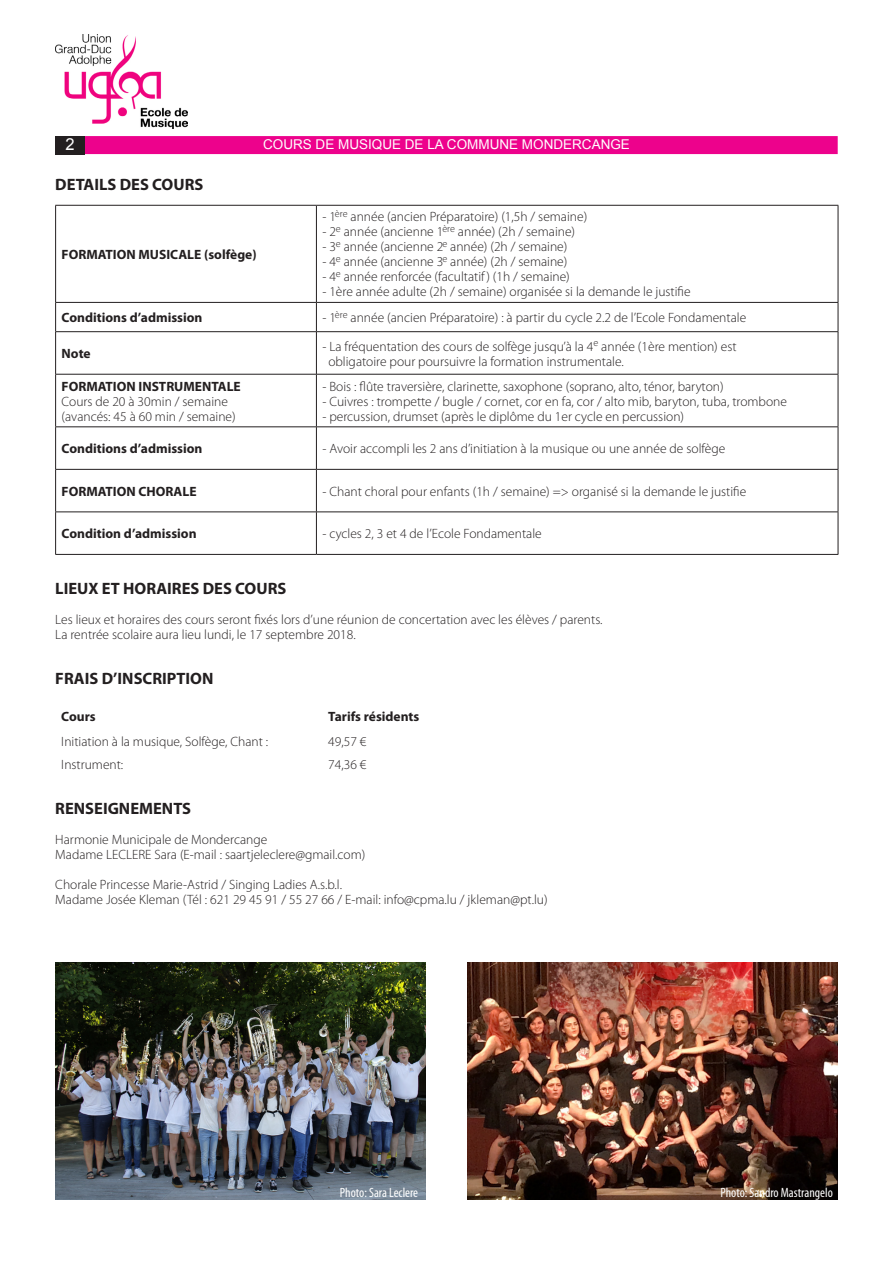
<style>
.page{position:relative;width:893px;height:1263px;background:#fff}
.page>*{position:absolute;margin:0;border:0;box-sizing:border-box;transform-origin:0 0}
.t1{font:700 16.5px "Myriad Pro";color:#231f20}
.t2{font:16.5px "Arial";color:#fff}
.t3{font:300 13.5px/15px "Myriad Pro";color:#231f20}
.t4{font:700 13.5px "Myriad Pro";color:#231f20}
.t5{font:condensed 13.5px "Myriad Pro";color:#fff}
.t6{font:13.5px "Arial";color:#fff}
</style>
<div class="page">
<div style="left:84px;top:136px;width:754px;height:18px;background:#ed028c"></div>
<div style="left:55px;top:136px;width:30px;height:18px;background:#231f20"></div>
<img style="left:55px;top:34px;width:133px;height:95px">
<hr style="left:55px;top:205px;width:261px;height:1px;background:#231f20">
<hr style="left:55px;top:206px;width:1px;height:96px;background:#231f20">
<hr style="left:316px;top:205px;width:522px;height:1px;background:#231f20">
<hr style="left:316px;top:206px;width:1px;height:96px;background:#231f20">
<hr style="left:838px;top:206px;width:1px;height:96px;background:#231f20">
<hr style="left:55px;top:302px;width:261px;height:1px;background:#231f20">
<svg style="left:55px;top:303px;width:1px;height:28px"></svg>
<hr style="left:316px;top:302px;width:522px;height:1px;background:#231f20">
<svg style="left:316px;top:303px;width:1px;height:28px"></svg>
<svg style="left:838px;top:303px;width:1px;height:28px"></svg>
<hr style="left:55px;top:331px;width:261px;height:1px;background:#231f20">
<hr style="left:55px;top:332px;width:1px;height:42px;background:#231f20">
<hr style="left:316px;top:331px;width:522px;height:1px;background:#231f20">
<hr style="left:316px;top:332px;width:1px;height:42px;background:#231f20">
<hr style="left:838px;top:332px;width:1px;height:42px;background:#231f20">
<hr style="left:55px;top:374px;width:261px;height:1px;background:#231f20">
<hr style="left:55px;top:374px;width:1px;height:52px;background:#231f20">
<hr style="left:316px;top:374px;width:522px;height:1px;background:#231f20">
<hr style="left:316px;top:374px;width:1px;height:52px;background:#231f20">
<hr style="left:838px;top:374px;width:1px;height:52px;background:#231f20">
<hr style="left:55px;top:426px;width:261px;height:1px;background:#231f20">
<hr style="left:55px;top:427px;width:1px;height:42px;background:#231f20">
<hr style="left:316px;top:426px;width:522px;height:1px;background:#231f20">
<hr style="left:316px;top:427px;width:1px;height:42px;background:#231f20">
<hr style="left:838px;top:427px;width:1px;height:42px;background:#231f20">
<hr style="left:55px;top:469px;width:261px;height:1px;background:#231f20">
<hr style="left:55px;top:470px;width:1px;height:42px;background:#231f20">
<hr style="left:316px;top:469px;width:522px;height:1px;background:#231f20">
<hr style="left:316px;top:470px;width:1px;height:42px;background:#231f20">
<hr style="left:838px;top:470px;width:1px;height:42px;background:#231f20">
<hr style="left:55px;top:512px;width:261px;height:1px;background:#231f20">
<hr style="left:55px;top:512px;width:1px;height:42px;background:#231f20">
<hr style="left:316px;top:512px;width:522px;height:1px;background:#231f20">
<hr style="left:316px;top:512px;width:1px;height:42px;background:#231f20">
<hr style="left:838px;top:512px;width:1px;height:42px;background:#231f20">
<hr style="left:55px;top:554px;width:261px;height:1px;background:#231f20">
<hr style="left:316px;top:554px;width:522px;height:1px;background:#231f20">
<img style="left:55px;top:963px;width:371px;height:236px">
<img style="left:467px;top:963px;width:371px;height:236px">
<p class="t2" style="left:66px;top:134px;width:11px">2</p>
<p class="t6" style="left:263px;top:135px;width:368px">COURS DE MUSIQUE DE LA COMMUNE MONDERCANGE</p>
<p class="t1" style="left:55px;top:174px;width:150px">DETAILS DES COURS</p>
<p class="t4" style="left:62px;top:246px;width:196px">FORMATION MUSICALE (solfège)</p>
<p class="t3" style="left:322px;top:210px;width:266px">- 1<sup>ère</sup> année (ancien Préparatoire) (1,5h / semaine)</p>
<p class="t3" style="left:322px;top:225px;width:254px">- 2<sup>e</sup> année (ancienne 1<sup>ère</sup> année) (2h / semaine)</p>
<p class="t3" style="left:322px;top:240px;width:247px">- 3<sup>e</sup> année (ancienne 2<sup>e</sup> année) (2h / semaine)</p>
<p class="t3" style="left:322px;top:255px;width:247px">- 4<sup>e</sup> année (ancienne 3<sup>e</sup> année) (2h / semaine)</p>
<p class="t3" style="left:322px;top:270px;width:249px">- 4<sup>e</sup> année renforcée (facultatif ) (1h / semaine)</p>
<p class="t3" style="left:322px;top:285px;width:370px">- 1ère année adulte (2h / semaine) organisée si la demande le justifie</p>
<p class="t4" style="left:62px;top:309px;width:142px">Conditions d’admission</p>
<p class="t3" style="left:322px;top:310px;width:425px">- 1<sup>ère</sup> année (ancien Préparatoire) : à partir du cycle 2.2 de l’Ecole Fondamentale</p>
<p class="t4" style="left:62px;top:345px;width:31px">Note</p>
<p class="t3" style="left:328px;top:339px;width:410px;text-indent:-6px">- La fréquentation des cours de solfège jusqu’à la 4<sup>e</sup> année (1ère mention) est obligatoire pour poursuivre la formation instrumentale.</p>
<p class="t4" style="left:62px;top:377px;width:181px">FORMATION INSTRUMENTALE</p>
<p class="t3" style="left:62px;top:394px;width:168px">Cours de 20 à 30min / semaine</p>
<p class="t3" style="left:62px;top:409px;width:176px">(avancés: 45 à 60 min / semaine)</p>
<p class="t3" style="left:322px;top:379px;width:403px">- Bois : flûte traversière, clarinette, saxophone (soprano, alto, ténor, baryton)</p>
<p class="t3" style="left:322px;top:394px;width:466px">- Cuivres : trompette / bugle / cornet, cor en fa, cor / alto mib, baryton, tuba, trombone</p>
<p class="t3" style="left:322px;top:409px;width:363px">- percussion, drumset (après le diplôme du 1er cycle en percussion)</p>
<p class="t4" style="left:62px;top:440px;width:142px">Conditions d’admission</p>
<p class="t3" style="left:322px;top:441px;width:404px">- Avoir accompli les 2 ans d’initiation à la musique ou une année de solfège</p>
<p class="t4" style="left:62px;top:482px;width:136px">FORMATION CHORALE</p>
<p class="t3" style="left:322px;top:484px;width:425px">- Chant choral pour enfants (1h / semaine) =&gt; organisé si la demande le justifie</p>
<p class="t4" style="left:62px;top:525px;width:137px">Condition d’admission</p>
<p class="t3" style="left:322px;top:526px;width:221px">- cycles 2, 3 et 4 de l’Ecole Fondamentale</p>
<p class="t1" style="left:55px;top:577px;width:233px">LIEUX ET HORAIRES DES COURS</p>
<p class="t3" style="left:55px;top:612px;width:549px">Les lieux et horaires des cours seront fixés lors d’une réunion de concertation avec les élèves / parents.</p>
<p class="t3" style="left:55px;top:627px;width:302px">La rentrée scolaire aura lieu lundi, le 17 septembre 2018.</p>
<p class="t1" style="left:55px;top:667px;width:160px">FRAIS D’INSCRIPTION</p>
<p class="t4" style="left:61px;top:707px;width:36px">Cours</p>
<p class="t4" style="left:328px;top:707px;width:93px">Tarifs résidents</p>
<p class="t3" style="left:61px;top:735px;width:209px">Initiation à la musique, Solfège, Chant :</p>
<p class="t3" style="left:328px;top:735px;width:40px">49,57 €</p>
<p class="t3" style="left:61px;top:757px;width:64px">Instrument:</p>
<p class="t3" style="left:328px;top:757px;width:40px">74,36 €</p>
<p class="t1" style="left:55px;top:798px;width:137px">RENSEIGNEMENTS</p>
<p class="t3" style="left:55px;top:832px;width:213px">Harmonie Municipale de Mondercange</p>
<p class="t3" style="left:55px;top:847px;width:311px">Madame LECLERE Sara (E-mail : saartjeleclere@gmail.com)</p>
<p class="t3" style="left:55px;top:877px;width:288px">Chorale Princesse Marie-Astrid / Singing Ladies A.s.b.l.</p>
<p class="t3" style="left:55px;top:892px;width:494px">Madame Josée Kleman (Tél : 621 29 45 91 / 55 27 66 / E-mail: info@cpma.lu / jkleman@pt.lu)</p>
<p class="t5" style="left:340px;top:1184px;width:80px">Photo: Sara Leclere</p>
<p class="t5" style="left:720px;top:1184px;width:114px">Photo: Sandro Mastrangelo</p>
</div>
